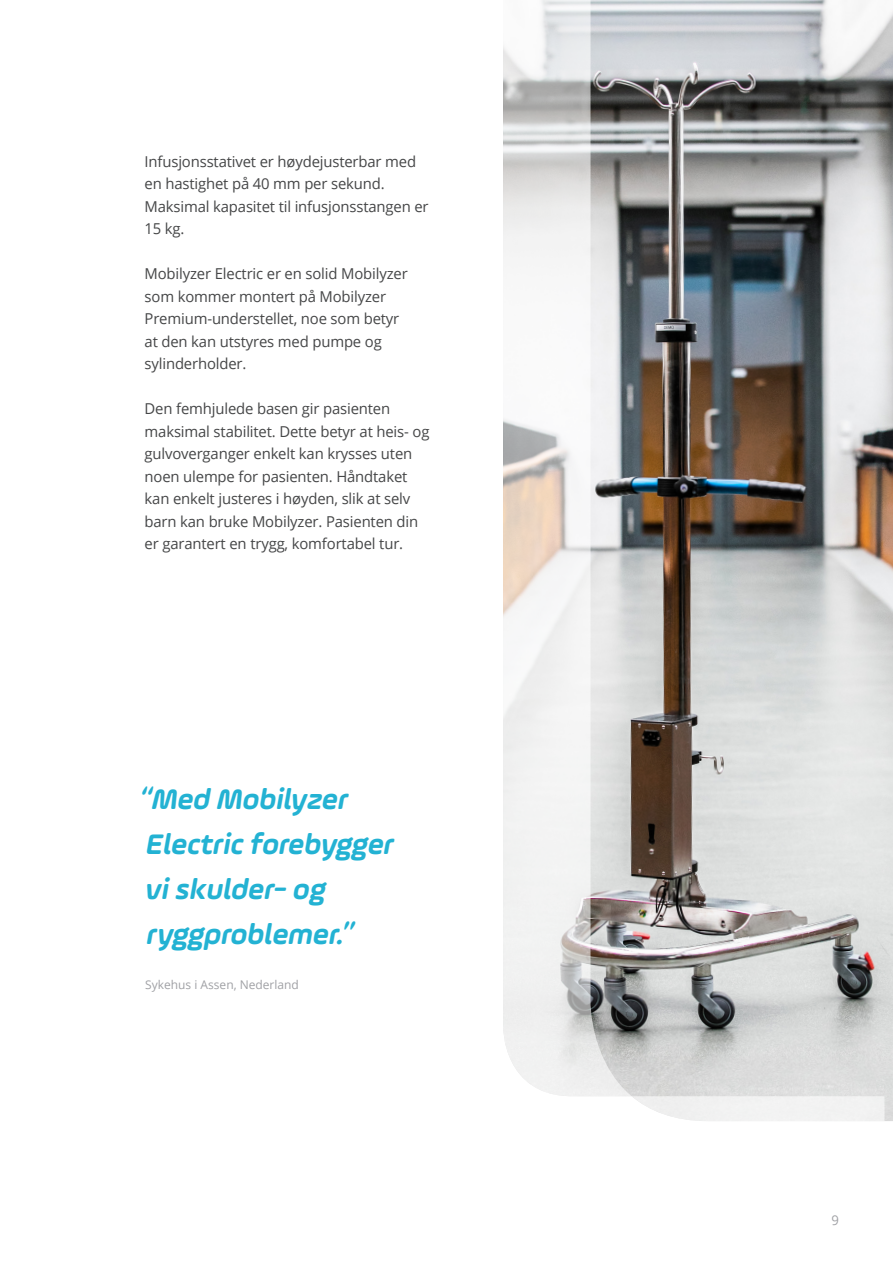
<style>
.page{position:relative;width:893px;height:1263px;background:#fff}
.page>*{position:absolute;margin:0;border:0;box-sizing:border-box;transform-origin:0 0}
.koppen_blauw_groot{font:italic 700 30px/45px "Ample Soft";color:#23b2d3}
.platte_tekst{font:15px/22.5px "Open Sans";letter-spacing:-.01em;color:#454647}
.t1{font:13.5px "Open Sans";color:#a0a1a5}
.platte_tekst-2{font:12px "Open Sans";color:#a0a1a5}
</style>
<div class="page">
<img style="left:631px;top:0;width:262px;height:1121px">
<svg style="left:632px;top:1096px;width:252px;height:25px"></svg>
<svg style="left:503px;top:0;width:129px;height:1096px"></svg>
<p class="platte_tekst" style="left:145px;top:149px;width:286px">Infusjonsstativet er høydejusterbar med en hastighet på 40 mm per sekund.<br>Maksimal kapasitet til infusjonsstangen er<br>15 kg.</p>
<p class="platte_tekst" style="left:145px;top:262px;width:265px">Mobilyzer Electric er en solid Mobilyzer som kommer montert på Mobilyzer<br>Premium-understellet, noe som betyr at den kan utstyres med pumpe og sylinderholder.</p>
<p class="platte_tekst" style="left:145px;top:397px;width:286px">Den femhjulede basen gir pasienten maksimal stabilitet. Dette betyr at heis- og gulvoverganger enkelt kan krysses uten noen ulempe for pasienten. Håndtaket kan enkelt justeres i høyden, slik at selv barn kan bruke Mobilyzer. Pasienten din er garantert en trygg, komfortabel tur.</p>
<p class="koppen_blauw_groot" style="left:138px;top:776px;width:263px">“Med Mobilyzer<br>Electric forebygger viskulder- og ryggproblemer.”</p>
<p class="platte_tekst-2" style="left:145px;top:976px;width:155px">Sykehus i Assen, Nederland</p>
<p class="t1" style="left:831px;top:1210px;width:9px">9</p>
</div>
